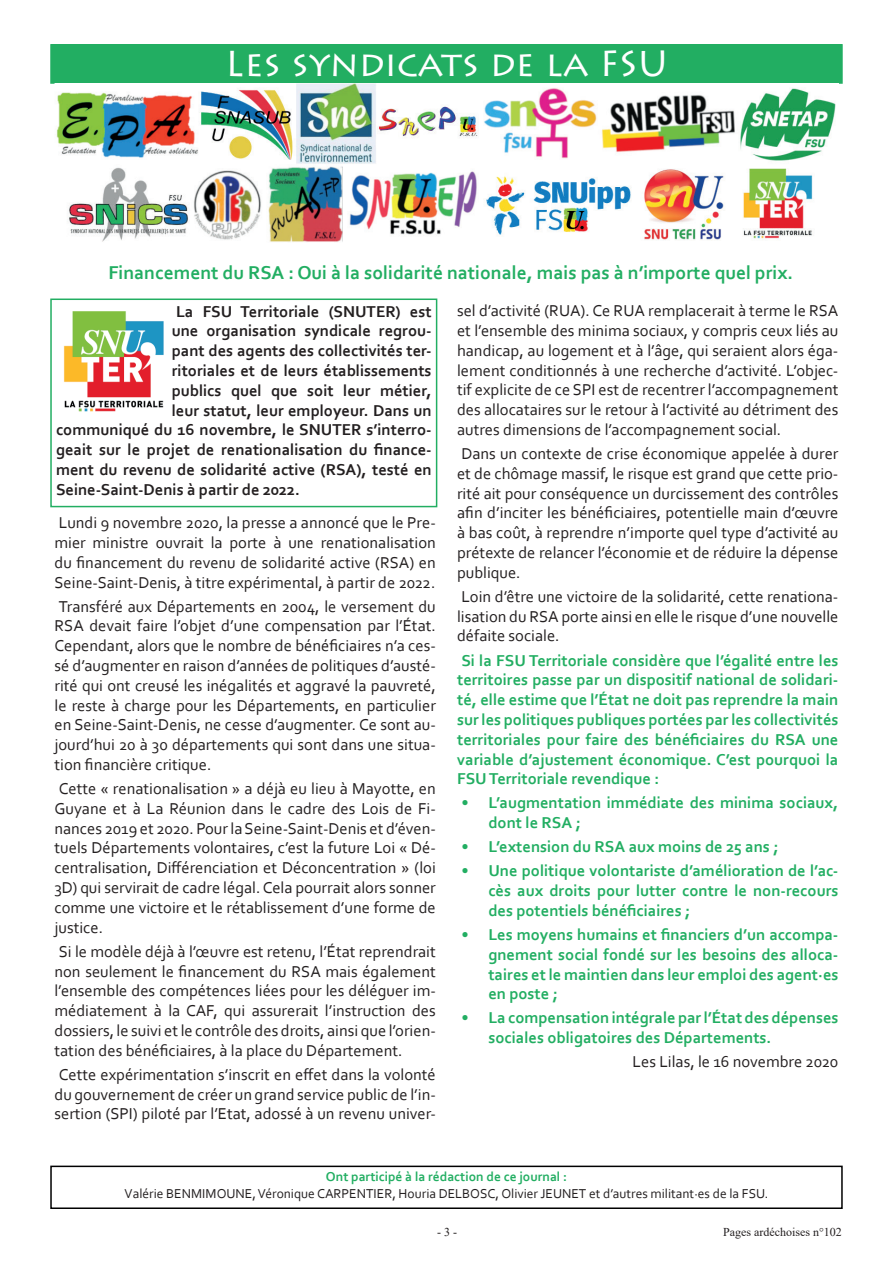
<style>
.page{position:relative;width:893px;height:1263px;background:#fff}
.page>*{position:absolute;margin:0;border:0;box-sizing:border-box;transform-origin:0 0}
.t1{font:36px "Lithos Pro";color:#fff}
.t2{font:700 19.5px "Corbel";color:#22ae62}
.t3{font:16.5px/19.8px "Corbel";color:#231f20;text-align:justify}
.t4{font:700 16.5px/19.8px "Corbel";color:#22ae62;text-align:justify}
.t5{font:700 16.5px "Corbel";color:#231f20}
.t6{font:13.5px "Corbel";color:#231f20}
.t7{font:700 13.5px "Corbel";color:#22ae62}
.t8{font:12px "Times New Roman";color:#231f20}
</style>
<div class="page">
<div style="left:50px;top:1165px;width:793px;height:44px;border:2px solid #000001"></div>
<div style="left:51px;top:45px;width:791px;height:38px;background:#22ae62"></div>
<div style="left:50px;top:44px;width:793px;height:40px;border:2px solid #22ae62"></div>
<img style="left:56px;top:84px;width:780px;height:158px">
<div style="left:50px;top:298px;width:387px;height:209px;border:2px solid #22ae62"></div>
<img style="left:63px;top:311px;width:101px;height:101px">
<h1 class="t1" style="left:225px;top:43px;width:444px">Les syndicats de la FSU</h1>
<p class="t2" style="left:108px;top:260px;width:686px">Financement du RSA : Oui à la solidarité nationale, mais pas à n’importe quel prix.</p>
<p class="t5" style="left:176px;top:301px;width:257px">La FSU Territoriale (SNUTER) est</p>
<p class="t5" style="left:172px;top:321px;width:261px">une organisation syndicale regrou-</p>
<p class="t5" style="left:172px;top:340px;width:261px">pant des agents des collectivités ter-</p>
<p class="t5" style="left:172px;top:360px;width:261px">ritoriales et de leurs établissements</p>
<p class="t5" style="left:172px;top:380px;width:261px">publics quel que soit leur métier,</p>
<p class="t5" style="left:172px;top:400px;width:261px">leur statut, leur employeur. Dans un</p>
<p class="t5" style="left:56px;top:420px;width:377px">communiqué du 16 novembre, le SNUTER s’interro-</p>
<p class="t5" style="left:56px;top:439px;width:377px">geait sur le projet de renationalisation du finance-</p>
<p class="t5" style="left:56px;top:459px;width:377px">ment du revenu de solidarité active (RSA), testé en</p>
<p class="t5" style="left:56px;top:479px;width:245px">Seine-Saint-Denis à partir de 2022.</p>
<p class="t3" style="left:55px;top:512px;width:383px">Lundi 9 novembre 2020, la presse a annoncé que le Pre&shy;mier ministre ouvrait la porte à une renationalisation du financement du revenu de solidarité active (RSA) en Seine-Saint-Denis, à titre expérimental, à partir de 2022.</p>
<p class="t3" style="left:55px;top:596px;width:383px">Transféré aux Départements en 2004, le versement du RSA devait faire l’objet d’une compensation par l’État.<br>Cependant, alors que le nombre de bénéficiaires n’a ces&shy;sé d’augmenter en raison d’années de politiques d’austé&shy;rité qui ont creusé les inégalités et aggravé la pauvreté, le reste à charge pour les Départements, en particulier en Seine-Saint-Denis, ne cesse d’augmenter. Ce sont au&shy;jourd’hui 20 à 30 départements qui sont dans une situa&shy;tion financière critique.</p>
<p class="t3" style="left:54px;top:778px;width:383px">Cette « renationalisation » a déjà eu lieu à Mayotte, en Guyane et à La Réunion dans le cadre des Lois de Fi&shy;nances 2019 et 2020. Pour la Seine-Saint-Denis et d’éven&shy;tuels Départements volontaires, c’est la future Loi « Dé&shy;centralisation, Différenciation et Déconcentration » (loi 3D) qui servirait de cadre légal. Cela pourrait alors sonner comme une victoire et le rétablissement d’une forme de justice.</p>
<p class="t3" style="left:54px;top:941px;width:383px">Si le modèle déjà à l’œuvre est retenu, l’État reprendrait non seulement le financement du RSA mais également l’ensemble des compétences liées pour les déléguer im&shy;médiatement à la CAF, qui assurerait l’instruction des dossiers, le suivi et le contrôle des droits, ainsi que l’orien&shy;tation des bénéficiaires, à la place du Département.</p>
<p class="t3" style="left:54px;top:1064px;width:383px">Cette expérimentation s’inscrit en effet dans la volonté du gouvernement de créer un grand service public de l’in&shy;sertion (SPI) piloté par l’Etat, adossé à un revenu univer-</p>
<p class="t3" style="left:457px;top:300px;width:383px">sel d’activité (RUA). Ce RUA remplacerait à terme le RSA et l’ensemble des minima sociaux, y compris ceux liés au handicap, au logement et à l’âge, qui seraient alors éga&shy;lement conditionnés à une recherche d’activité. L’objec&shy;tif explicite de ce SPI est de recentrer l’accompagnement des allocataires sur le retour à l’activité au détriment des autres dimensions de l’accompagnement social.</p>
<p class="t3" style="left:457px;top:443px;width:383px">Dans un contexte de crise économique appelée à durer et de chômage massif, le risque est grand que cette prio&shy;rité ait pour conséquence un durcissement des contrôles afin d’inciter les bénéficiaires, potentielle main d’œuvre à bas coût, à reprendre n’importe quel type d’activité au prétexte de relancer l’économie et de réduire la dépense publique.</p>
<p class="t3" style="left:457px;top:586px;width:383px">Loin d’être une victoire de la solidarité, cette renationa&shy;lisation du RSA porte ainsi en elle le risque d’une nouvelle défaite sociale.</p>
<p class="t4" style="left:457px;top:650px;width:383px">Si la FSU Territoriale considère que l’égalité entre les territoires passe par un dispositif national de solidari&shy;té, elle estime que l’État ne doit pas reprendre la main sur les politiques publiques portées par les collectivités territoriales pour faire des bénéficiaires du RSA une variable d’ajustement économique. C’est pourquoi la FSU Territoriale revendique :</p>
<p class="t4" style="left:488px;top:793px;width:352px;text-indent:-27px">• L’augmentation immédiate des minima sociaux, dont le RSA ;</p>
<p class="t4" style="left:461px;top:836px;width:319px">• L’extension du RSA aux moins de 25 ans ;</p>
<p class="t4" style="left:488px;top:860px;width:352px;text-indent:-27px">• Une politique volontariste d’amélioration de l’ac&shy;cès aux droits pour lutter contre le non-recours des potentiels bénéficiaires ;</p>
<p class="t4" style="left:488px;top:924px;width:352px;text-indent:-27px">• Les moyens humains et financiers d’un accompa&shy;gnement social fondé sur les besoins des alloca&shy;taires et le maintien dans leur emploi des agent·es en poste ;</p>
<p class="t4" style="left:488px;top:1008px;width:352px;text-indent:-27px">• La compensation intégrale par l’État des dépenses sociales obligatoires des Départements.</p>
<p class="t3" style="left:633px;top:1051px;width:207px">Les Lilas, le 16 novembre 2020</p>
<p class="t7" style="left:326px;top:1168px;width:243px">Ont participé à la rédaction de ce journal :</p>
<p class="t6" style="left:125px;top:1185px;width:645px">Valérie BENMIMOUNE, Véronique CARPENTIER, Houria DELBOSC, Olivier JEUNET et d’autres militant·es de la FSU.</p>
<p class="t8" style="left:437px;top:1223px;width:21px">- 3 -</p>
<p class="t8" style="left:723px;top:1223px;width:120px">Pages ardéchoises n°102</p>
</div>
